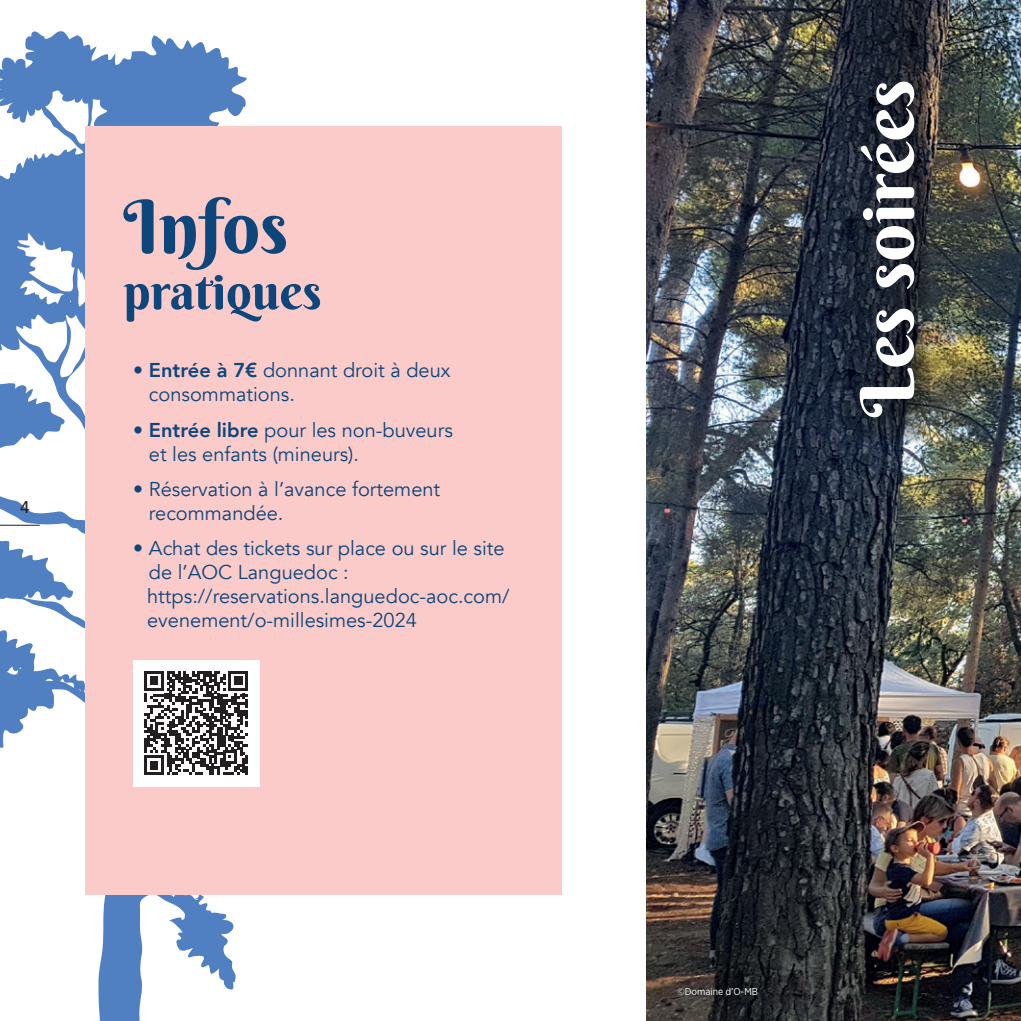
<style>
.page{position:relative;width:1021px;height:1021px;background:#fff}
.page>*{position:absolute;margin:0;border:0;box-sizing:border-box;transform-origin:0 0}
.t1{font:74px "Berkshire Swash";color:#fff}
.t2{font:74px "Berkshire Swash";color:#0d467b}
.t3{font:50px "Berkshire Swash";color:#0d467b}
.t4{font:20px/24px "Avenir";color:#0d467b}
.t5{font:500 17px "Avenir";color:#231f20}
.t6{font:10px "Gotham Narrow";color:#fff}
.s1{font-weight:800}
</style>
<div class="page">
<svg style="left:0;top:31px;width:402px;height:989px"></svg>
<img style="left:646px;top:0;width:374px;height:1020px">
<div style="left:85px;top:126px;width:476px;height:768px;background:#facbc9"></div>
<div style="left:133px;top:660px;width:126px;height:126px;background:#fff"></div>
<svg style="left:144px;top:671px;width:104px;height:104px"></svg>
<svg style="left:827px;top:0;width:102px;height:443px;background:#232935"></svg>
<hr style="left:0;top:524px;width:40px;height:1px;background:#231f20">
<p class="t5" style="left:20px;top:492px;width:11px">4</p>
<h1 class="t2" style="left:123px;top:181px;width:166px">Infos</h1>
<h2 class="t3" style="left:123px;top:260px;width:200px">pratiques</h2>
<p class="t4" style="left:149px;top:359px;width:303px;text-indent:-16px"><span class="s1">• Entrée à 7€</span> donnant droit à deux consommations.</p>
<p class="t4" style="left:149px;top:418px;width:305px;text-indent:-16px"><span class="s1">• Entrée libre</span> pour les non-buveurs et les enfants (mineurs).</p>
<p class="t4" style="left:149px;top:477px;width:293px;text-indent:-16px"><span class="s1">•</span> Réservation à l’avance fortement recommandée.</p>
<p class="t4" style="left:147px;top:537px;width:364px;text-indent:-14px"><span class="s1">•</span> Achat des tickets sur place ou sur le site de l’AOC Languedoc : https://reservations.languedoc-aoc.com/ evenement/o-millesimes-2024</p>
<h1 class="t1" style="left:841px;top:417px;width:339px;rotate:-90deg">Les soirées</h1>
<p class="t6" style="left:677px;top:985px;width:82px">©Domaine d’O-MB</p>
</div>
